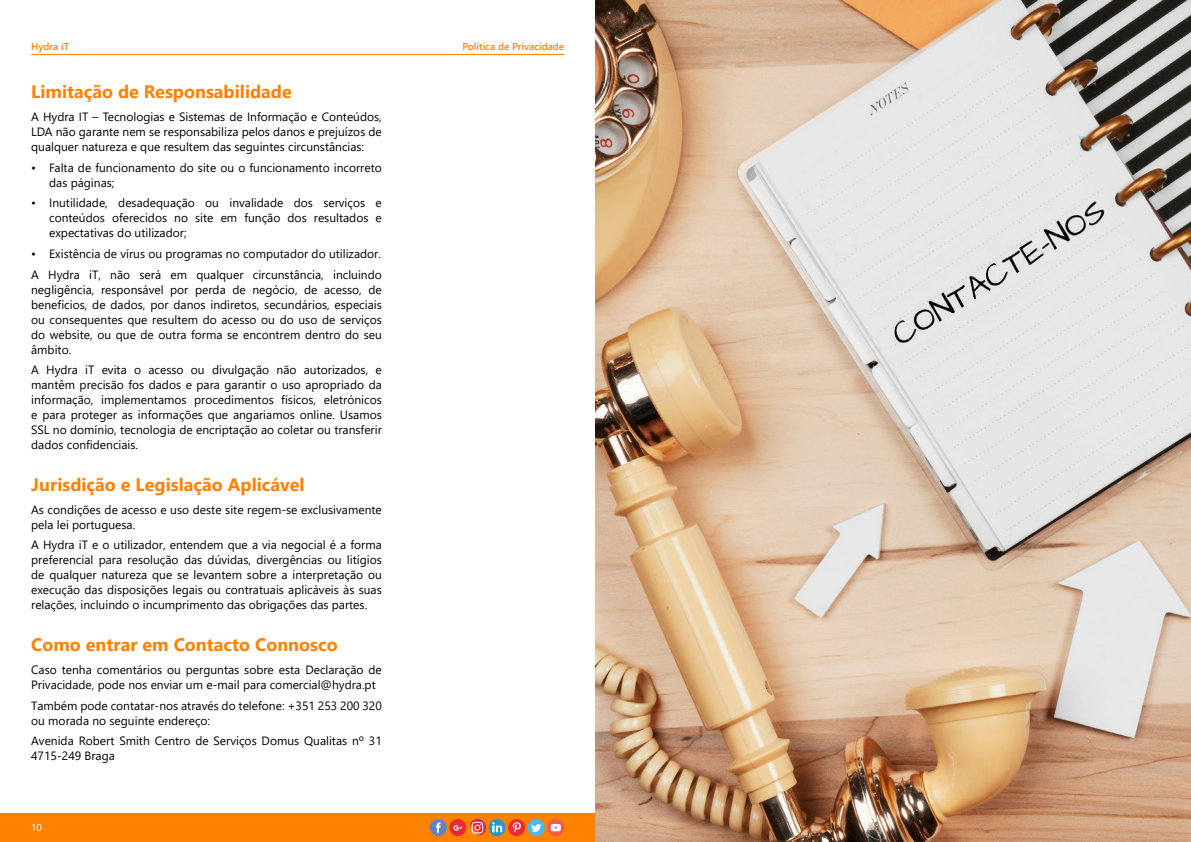
<style>
.page{position:relative;width:1191px;height:842px;background:#fff}
.page>*{position:absolute;margin:0;border:0;box-sizing:border-box;transform-origin:0 0}
.t1{font:700 18px "Segoe UI";color:#ff8100}
.t2{font:12px/15px "Segoe UI";color:#000}
.t3{font:600 10px "Segoe UI";color:#ff8100}
.t4{font:10px "Segoe UI";color:#fff}
</style>
<div class="page">
<hr style="left:31px;top:54px;width:533px;height:1px;background:#ff8100">
<div style="left:0;top:813px;width:595px;height:29px;background:#ff8100"></div>
<div style="left:430px;top:819px;width:17px;height:17px;background:#6182c4;border-radius:50%"></div>
<svg style="left:436px;top:822px;width:4px;height:11px"></svg>
<div style="left:547px;top:819px;width:17px;height:17px;background:#f2594a;border-radius:50%"></div>
<svg style="left:551px;top:824px;width:10px;height:7px"></svg>
<div style="left:449px;top:819px;width:17px;height:17px;background:#e62b33;border-radius:50%"></div>
<svg style="left:453px;top:825px;width:9px;height:6px"></svg>
<svg style="left:488px;top:819px;width:17px;height:17px"></svg>
<svg style="left:492px;top:822px;width:10px;height:10px"></svg>
<div style="left:508px;top:819px;width:17px;height:17px;background:#e62b33;border-radius:50%"></div>
<svg style="left:513px;top:822px;width:8px;height:10px"></svg>
<div style="left:528px;top:819px;width:17px;height:17px;background:#42bdf0;border-radius:50%"></div>
<svg style="left:531px;top:824px;width:10px;height:8px"></svg>
<svg style="left:469px;top:819px;width:17px;height:17px"></svg>
<svg style="left:471px;top:822px;width:12px;height:11px"></svg>
<img style="left:595px;top:0;width:596px;height:842px">
<p class="t3" style="left:31px;top:39px;width:40px">Hydra iT</p>
<p class="t3" style="left:462px;top:39px;width:103px">Política de Privacidade</p>
<h1 class="t1" style="left:31px;top:77px;width:262px">Limitação de Responsabilidade</h1>
<p class="t2" style="left:31px;top:109px;width:352px;text-align:justify">A Hydra IT – Tecnologias e Sistemas de Informação e Conteúdos, LDA não garante nem se responsabiliza pelos danos e prejuízos de qualquer natureza e que resultem das seguintes circunstâncias:</p>
<p class="t2" style="left:49px;top:160px;width:334px;text-indent:-18px">• Falta de funcionamento do site ou o funcionamento incorreto das páginas;</p>
<p class="t2" style="left:49px;top:195px;width:334px;text-align:justify;text-indent:-18px">• Inutilidade, desadequação ou invalidade dos serviços e conteúdos oferecidos no site em função dos resultados e expectativas do utilizador;</p>
<p class="t2" style="left:31px;top:243px;width:352px;line-height:20.7px">• Existência de vírus ou programas no computador do utilizador.<br>A Hydra iT, não será em qualquer circunstância, incluindo</p>
<p class="t2" style="left:31px;top:282px;width:352px;text-align:justify">negligência, responsável por perda de negócio, de acesso, de benefícios, de dados, por danos indiretos, secundários, especiais ou consequentes que resultem do acesso ou do uso de serviços do website, ou que de outra forma se encontrem dentro do seu âmbito.</p>
<p class="t2" style="left:31px;top:362px;width:352px;text-align:justify">A Hydra iT evita o acesso ou divulgação não autorizados, e mantêm precisão fos dados e para garantir o uso apropriado da informação, implementamos procedimentos físicos, eletrónicos e para proteger as informações que angariamos online. Usamos SSL no domínio, tecnologia de encriptação ao coletar ou transferir dados confidenciais.</p>
<h1 class="t1" style="left:31px;top:470px;width:275px">Jurisdição e Legislação Aplicável</h1>
<p class="t2" style="left:31px;top:502px;width:352px">As condições de acesso e uso deste site regem-se exclusivamente pela lei portuguesa.</p>
<p class="t2" style="left:31px;top:537px;width:352px;text-align:justify">A Hydra iT e o utilizador, entendem que a via negocial é a forma preferencial para resolução das dúvidas, divergências ou litígios de qualquer natureza que se levantem sobre a interpretação ou execução das disposições legais ou contratuais aplicáveis às suas relações, incluindo o incumprimento das obrigações das partes.</p>
<h1 class="t1" style="left:31px;top:630px;width:308px">Como entrar em Contacto Connosco</h1>
<p class="t2" style="left:31px;top:662px;width:352px">Caso tenha comentários ou perguntas sobre esta Declaração de<br>Privacidade, pode nos enviar um e-mail para comercial@hydra.pt</p>
<p class="t2" style="left:31px;top:697px;width:352px">Também pode contatar-nos através do telefone: +351 253 200 320 ou morada no seguinte endereço:</p>
<p class="t2" style="left:31px;top:733px;width:352px">Avenida Robert Smith Centro de Serviços Domus Qualitas nº 31<br>4715-249 Braga</p>
<p class="t4" style="left:31px;top:820px;width:12px">10</p>
</div>
